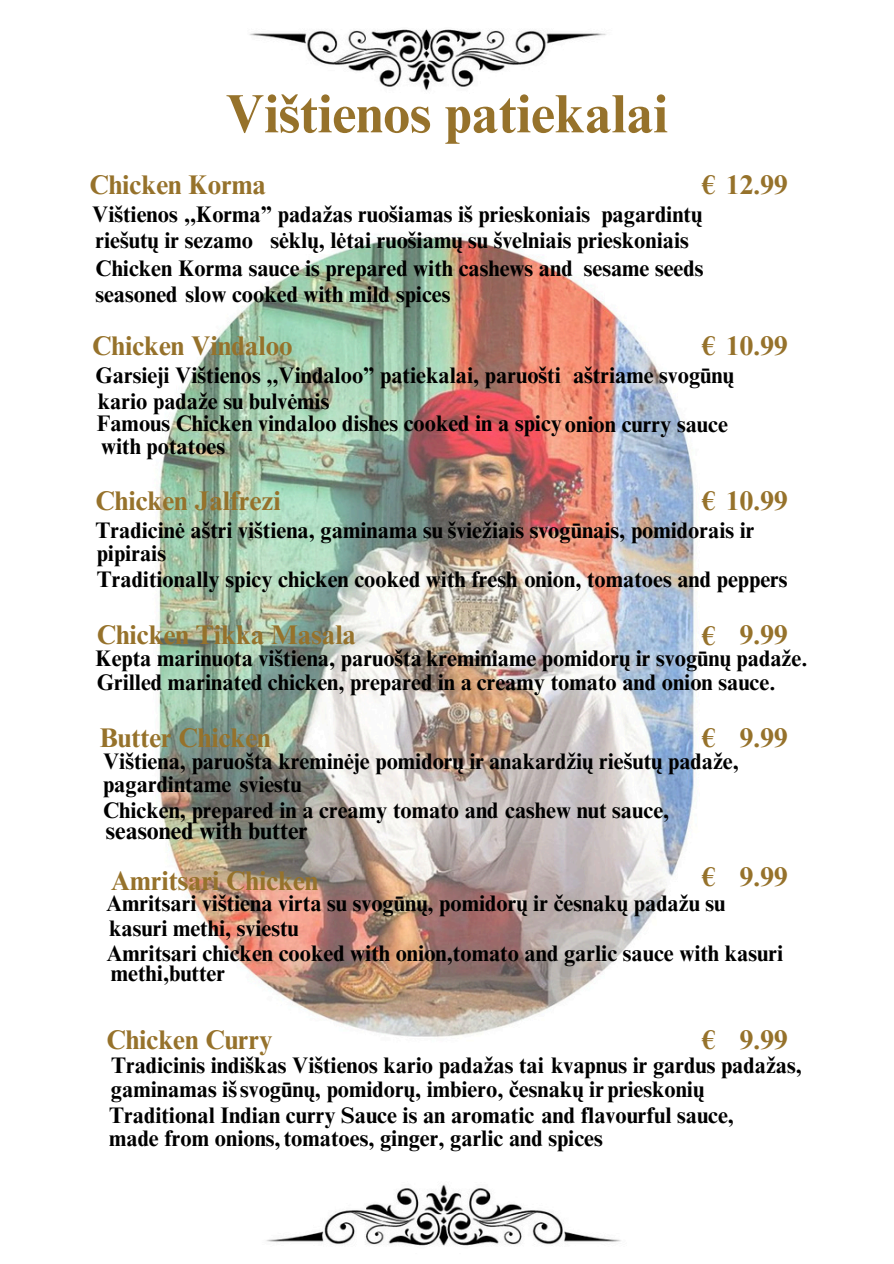
<style>
.page{position:relative;width:894px;height:1264px;background:#fff}
.page>*{position:absolute;margin:0;border:0;box-sizing:border-box;transform-origin:0 0}
.t1{font:700 54px "Times NRMT Pro";color:#96722b}
.t2{font:700 27px "Times NRMT Pro";color:#96722b}
.t3{font:700 24px "Times NRMT Pro";color:#000}
.t4{font:700 22.5px "Times NRMT Pro";color:#000}
</style>
<div class="page">
<img style="left:158px;top:29px;width:539px;height:1217px">
<h2 class="t1" style="left:225px;top:94px;width:444px">Vištienos patiekalai</h2>
<p class="t2" style="left:89px;top:175px;width:178px">Chicken Korma</p>
<p class="t2" style="left:702px;top:175px;width:87px">€ 12.99</p>
<p class="t4" style="left:92px;top:205px;width:499px">Vištienos ,,Korma” padažas ruošiamas iš prieskoniais</p>
<p class="t4" style="left:270px;top:231px;width:420px">sėklų, lėtai ruošiamų su švelniais prieskoniais</p>
<p class="t4" style="left:601px;top:205px;width:102px">pagardintų</p>
<p class="t4" style="left:95px;top:231px;width:159px">riešutų ir sezamo</p>
<p class="t4" style="left:95px;top:260px;width:478px">Chicken Korma sauce is prepared with cashews and</p>
<p class="t4" style="left:95px;top:286px;width:356px">seasoned slow cooked with mild spices</p>
<p class="t4" style="left:583px;top:260px;width:121px">sesame seeds</p>
<h2 class="t2" style="left:92px;top:336px;width:202px">Chicken Vindaloo</h2>
<h2 class="t2" style="left:702px;top:336px;width:87px">€ 10.99</h2>
<p class="t4" style="left:98px;top:392px;width:233px">kario padaže su bulvėmis</p>
<p class="t4" style="left:95px;top:367px;width:466px">Garsieji Vištienos ,,Vindaloo” patiekalai, paruošti</p>
<p class="t4" style="left:573px;top:367px;width:162px">aštriame svogūnų</p>
<p class="t4" style="left:97px;top:415px;width:632px">Famous Chicken vindaloo dishes cooked in a spicy onion curry sauce</p>
<p class="t4" style="left:101px;top:437px;width:125px">with potatoes</p>
<p class="t2" style="left:95px;top:491px;width:186px">Chicken Jalfrezi</p>
<p class="t2" style="left:702px;top:491px;width:87px">€ 10.99</p>
<p class="t4" style="left:95px;top:522px;width:660px">Tradicinė aštri vištiena, gaminama su šviežiais svogūnais, pomidorais ir</p>
<p class="t4" style="left:97px;top:570px;width:692px">Traditionally spicy chicken cooked with fresh onion, tomatoes and peppers</p>
<h2 class="t2" style="left:97px;top:624px;width:261px">Chicken Tikka Masala</h2>
<p class="t2" style="left:739px;top:624px;width:49px">9.99</p>
<p class="t4" style="left:95px;top:650px;width:713px">Kepta marinuota vištiena, paruošta kreminiame pomidorų ir svogūnų padaže.</p>
<h2 class="t4" style="left:97px;top:674px;width:680px">Grilled marinated chicken, prepared in a creamy tomato and onion sauce.</h2>
<p class="t2" style="left:100px;top:728px;width:172px">Butter Chicken</p>
<p class="t2" style="left:739px;top:728px;width:49px">9.99</p>
<p class="t4" style="left:103px;top:775px;width:200px">pagardintame sviestu</p>
<p class="t4" style="left:97px;top:544px;width:71px">pipirais</p>
<p class="t2" style="left:702px;top:625px;width:15px">€</p>
<p class="t2" style="left:702px;top:728px;width:15px">€</p>
<p class="t4" style="left:103px;top:753px;width:637px">Vištiena, paruošta kreminėje pomidorų ir anakardžių riešutų padaže,</p>
<p class="t4" style="left:103px;top:802px;width:567px">Chicken, prepared in a creamy tomato and cashew nut sauce,</p>
<p class="t3" style="left:106px;top:822px;width:203px">seasoned with butter</p>
<h2 class="t2" style="left:111px;top:871px;width:209px">Amritsari Chicken</h2>
<p class="t2" style="left:739px;top:866px;width:49px">9.99</p>
<p class="t4" style="left:106px;top:894px;width:620px">Amritsari vištiena virta su svogūnų, pomidorų ir česnakų padažu su</p>
<p class="t4" style="left:106px;top:944px;width:678px">Amritsari chicken cooked with onion,tomato and garlic sauce with kasuri</p>
<p class="t2" style="left:702px;top:866px;width:15px">€</p>
<h2 class="t4" style="left:109px;top:919px;width:191px">kasuri methi, sviestu</h2>
<p class="t4" style="left:111px;top:964px;width:116px">methi,butter</p>
<p class="t2" style="left:106px;top:1029px;width:168px">Chicken Curry</p>
<p class="t2" style="left:739px;top:1029px;width:49px">9.99</p>
<p class="t4" style="left:111px;top:1080px;width:594px">gaminamas išsvogūnų, pomidorų, imbiero, česnakų ir prieskonių</p>
<p class="t2" style="left:702px;top:1029px;width:15px">€</p>
<h2 class="t4" style="left:111px;top:1057px;width:692px">Tradicinis indiškas Vištienos kario padažas tai kvapnus ir gardus padažas,</h2>
<p class="t4" style="left:109px;top:1106px;width:626px">Traditional Indian curry Sauce is an aromatic and flavourful sauce,</p>
<h2 class="t4" style="left:109px;top:1130px;width:495px">made from onions,tomatoes, ginger, garlic and spices</h2>
</div>
